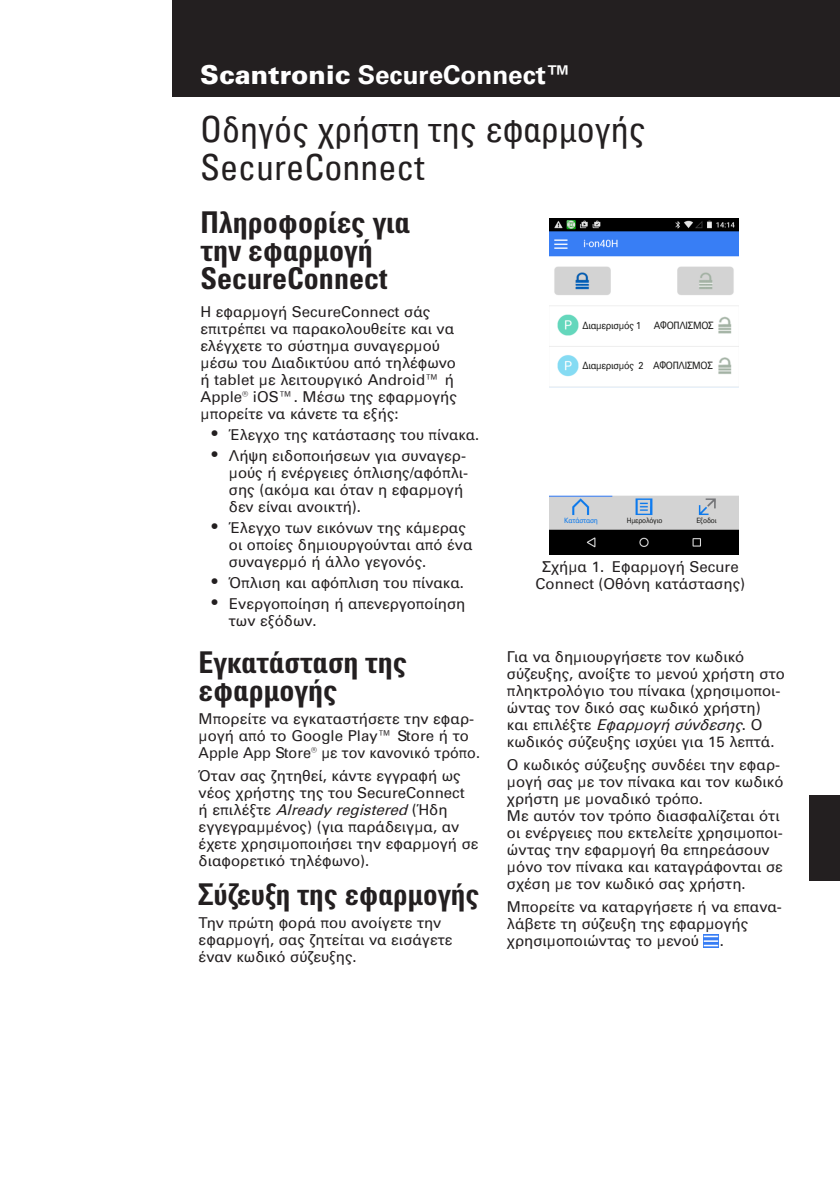
<style>
.page{position:relative;width:840px;height:1191px;background:#fff}
.page>*{position:absolute;margin:0;border:0;box-sizing:border-box;transform-origin:0 0}
._00_Manual{font:condensed 36px/38px "EATON Univers";color:#231f20}
._01_Head1{font:700 condensed 30px/28px "EATON Univers";color:#231f20}
._00_Manual-2{font:700 26px "EATON Univers";color:#fff}
._02_Body{font:15px/17px "EATON Univers";color:#231f20}
.t1{font:10.2px "EATON Univers";letter-spacing:-.03em;color:#1d1d1b;scale:.9 1}
.t2{font:7.4px "EATON Univers";letter-spacing:-.03em;color:#1d1d1b;scale:.9 1}
.t3{font:7.4px "EATON Univers";letter-spacing:-.03em;color:#0c79ec;scale:.9 1}
.s1{font-family:"Univers LT Std";font-weight:900}
.s2{font-size:16px}
.s3{font-style:italic}
</style>
<div class="page">
<div style="left:172px;top:0;width:667px;height:96px;background:#231f20"></div>
<img style="left:549px;top:218px;width:188px;height:336px">
<div style="left:568px;top:517px;width:156px;height:9px;background:#d3d3d3"></div>
<div style="left:588px;top:317px;width:122px;height:17px;background:#fff"></div>
<div style="left:585px;top:359px;width:122px;height:18px;background:#fff"></div>
<img style="left:703px;top:935px;width:15px;height:12px">
<div style="left:808px;top:796px;width:31px;height:85px;background:#231f20"></div>
<p class="_00_Manual-2" style="left:200px;top:60px;width:373px"><span class="s1">Scantronic</span> SecureConnect™</p>
<p class="_00_Manual" style="left:200px;top:111px;width:447px">Οδηγός χρήστη της εφαρμογής<br>SecureConnect</p>
<p class="_01_Head1" style="left:200px;top:209px;width:211px">Πληροφορίες για την εφαρμογή<br>SecureConnect</p>
<p class="_02_Body" style="left:200px;top:304px;width:258px">Η εφαρμογή SecureConnect σάς επιτρέπει να παρακολουθείτε και να ελέγχετε το σύστημα συναγερμού μέσω του Διαδικτύου από τηλέφωνο ή tablet με λειτουργικό Android™ ή<br>Apple® iOS™. Μέσω της εφαρμογής μπορείτε να κάνετε τα εξής:</p>
<p class="_02_Body" style="left:212px;top:427px;width:268px"><span class="s2">•</span> Έλεγχο της κατάστασης του πίνακα.</p>
<p class="_02_Body" style="left:229px;top:448px;width:241px;text-indent:-17px"><span class="s2">•</span> Λήψη ειδοποιήσεων για συναγερ&shy;μούς ή ενέργειες όπλισης/αφόπλι&shy;σης (ακόμα και όταν η εφαρμογή δεν είναι ανοικτή).</p>
<p class="_02_Body" style="left:229px;top:519px;width:245px;text-indent:-17px"><span class="s2">•</span> Έλεγχο των εικόνων της κάμερας οι οποίες δημιουργούνται από ένα συναγερμό ή άλλο γεγονός.</p>
<p class="_02_Body" style="left:212px;top:574px;width:253px"><span class="s2">•</span> Όπλιση και αφόπλιση του πίνακα.</p>
<p class="_02_Body" style="left:229px;top:595px;width:238px;text-indent:-17px"><span class="s2">•</span> Ενεργοποίηση ή απενεργοποίηση των εξόδων.</p>
<p class="t1" style="left:653px;top:319px;width:68px">ΑΦΟΠΛΙΣΜΟΣ</p>
<p class="t1" style="left:652px;top:360px;width:68px">ΑΦΟΠΛΙΣΜΟΣ</p>
<p class="t1" style="left:582px;top:319px;width:67px">Διαμερισμός 1</p>
<p class="t1" style="left:582px;top:360px;width:69px">Διαμερισμός 2</p>
<p class="t3" style="left:564px;top:516px;width:39px">Κατάσταση</p>
<p class="t2" style="left:626px;top:516px;width:41px">Ημερολόγιο</p>
<p class="t2" style="left:696px;top:516px;width:24px">Εξοδοι</p>
<p class="_02_Body" style="left:535px;top:558px;width:211px;text-align:center">Σχήμα 1. Εφαρμογή Secure<br>Connect (Οθόνη κατάστασης)</p>
<p class="_01_Head1" style="left:198px;top:649px;width:210px">Εγκατάσταση της εφαρμογής</p>
<p class="_02_Body" style="left:198px;top:710px;width:283px">Μπορείτε να εγκαταστήσετε την εφαρ&shy;μογή από το Google Play™ Store ή το<br>Apple App Store® με τον κανονικό τρόπο.</p>
<p class="_02_Body" style="left:198px;top:767px;width:281px">Όταν σας ζητηθεί, κάντε εγγραφή ως νέος χρήστης της του SecureConnect<br>ή ε π ι λ έ ξ τ ε <span class="s3">Alreadyregistered</span> ( Ή δ η εγγεγραμμένος) (για παράδειγμα, αν έχετε χρησιμοποιήσει την εφαρμογή σε διαφορετικό τηλέφωνο).</p>
<p class="_01_Head1" style="left:198px;top:880px;width:282px">Σύζευξη της εφαρμογής</p>
<p class="_02_Body" style="left:198px;top:914px;width:255px">Την πρώτη φορά που ανοίγετε την εφαρμογή, σας ζητείται να εισάγετε έναν κωδικό σύζευξης.</p>
<p class="_02_Body" style="left:506px;top:648px;width:279px">Για να δημιουργήσετε τον κωδικό σύζευξης, ανοίξτε το μενού χρήστη στο πληκτρολόγιο του πίνακα (χρησιμοποι&shy;ώντας τον δικό σας κωδικό χρήστη)<br>κ α ι ε π ι λ έ ξ τ ε <span class="s3">Εφαρμογήσύνδεσης</span>. Ο κωδικός σύζευξης ισχύει για 15 λεπτά.</p>
<p class="_02_Body" style="left:506px;top:756px;width:278px">Ο κωδικός σύζευξης συνδέει την εφαρ&shy;μογή σας με τον πίνακα και τον κωδικό χρήστη με μοναδικό τρόπο.<br>Με αυτόν τον τρόπο διασφαλίζεται ότι οι ενέργειες που εκτελείτε χρησιμοποι&shy;ώντας την εφαρμογή θα επηρεάσουν μόνο τον πίνακα και καταγράφονται σε σχέση με τον κωδικό σας χρήστη.</p>
<p class="_02_Body" style="left:506px;top:898px;width:276px">Μπορείτε να καταργήσετε ή να επανα&shy;λάβετε τη σύζευξη της εφαρμογής χρησιμοποιώντας το μενού</p>
<p class="_02_Body" style="left:719px;top:932px;width:6px">.</p>
</div>
